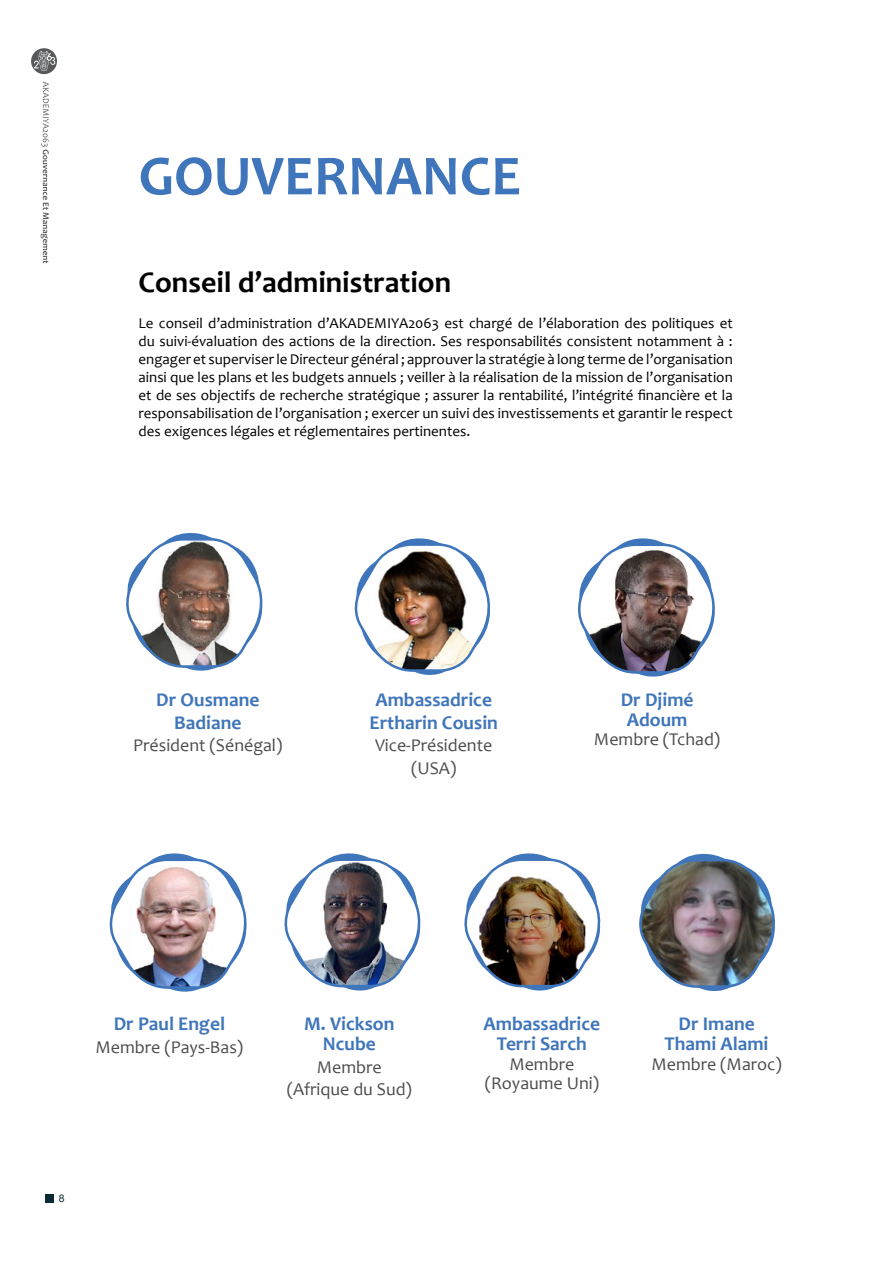
<style>
.page{position:relative;width:893px;height:1263px;background:#fff}
.page>*{position:absolute;margin:0;border:0;box-sizing:border-box;transform-origin:0 0}
.t1{font:700 57px "Candara";color:#3f75ba}
.t2{font:700 30px "Candara";color:#000}
.t3{font:700 19.5px/19.8px "Candara";color:#3f75ba;text-align:center}
.t4{font:18px/22.5px "Candara";color:#4d4d4f;text-align:center}
.t5{font:15px/18px "Candara";color:#000;text-align:justify}
.t6{font:10.5px "Arial";color:#0b2b33}
</style>
<div class="page">
<div style="left:45px;top:1194px;width:9px;height:9px;background:#0b2b33"></div>
<svg style="left:31px;top:48px;width:26px;height:26px"></svg>
<svg style="left:41px;top:82px;width:8px;height:181px"></svg>
<svg style="left:126px;top:533px;width:137px;height:138px"></svg>
<img style="left:354px;top:538px;width:136px;height:137px">
<svg style="left:578px;top:538px;width:137px;height:139px"></svg>
<img style="left:109px;top:853px;width:138px;height:139px">
<img style="left:284px;top:853px;width:137px;height:138px">
<img style="left:464px;top:853px;width:137px;height:138px">
<img style="left:639px;top:853px;width:136px;height:138px">
<h1 class="t1" style="left:139px;top:140px;width:384px">GOUVERNANCE</h1>
<h2 class="t2" style="left:139px;top:263px;width:314px">Conseil d’administration</h2>
<p class="t5" style="left:139px;top:314px;width:596px">Le conseil d’administration d’AKADEMIYA2063 est chargé de l’élaboration des politiques et du suivi-évaluation des actions de la direction. Ses responsabilités consistent notamment à : engager et superviser le Directeur général ; approuver la stratégie à long terme de l’organisation ainsi que les plans et les budgets annuels ; veiller à la réalisation de la mission de l’organisation et de ses objectifs de recherche stratégique ; assurer la rentabilité, l’intégrité financière et la responsabilisation de l’organisation ; exercer un suivi des investissements et garantir le respect des exigences légales et réglementaires pertinentes.</p>
<h3 class="t3" style="left:156px;top:688px;width:105px;line-height:22.8px">Dr Ousmane<br>Badiane</h3>
<p class="t4" style="left:133px;top:734px;width:151px">Président (Sénégal)</p>
<h3 class="t3" style="left:369px;top:688px;width:130px;line-height:22.8px">Ambassadrice<br>Ertharin Cousin</h3>
<p class="t4" style="left:375px;top:734px;width:119px">Vice-Présidente (USA)</p>
<h3 class="t3" style="left:621px;top:689px;width:74px">Dr Djimé<br>Adoum</h3>
<p class="t4" style="left:594px;top:728px;width:128px">Membre (Tchad)</p>
<h3 class="t3" style="left:114px;top:1014px;width:113px">Dr Paul Engel</h3>
<p class="t4" style="left:96px;top:1035px;width:149px">Membre (Pays-Bas)</p>
<p class="t6" style="left:59px;top:1191px;width:7px">8</p>
<h3 class="t3" style="left:304px;top:1014px;width:92px">M. Vickson<br>Ncube</h3>
<p class="t4" style="left:287px;top:1055px;width:127px">Membre (Afrique du Sud)</p>
<h3 class="t3" style="left:483px;top:1014px;width:118px">Ambassadrice<br>Terri Sarch</h3>
<p class="t4" style="left:485px;top:1054px;width:116px;line-height:19.5px">Membre (Royaume Uni)</p>
<h3 class="t3" style="left:665px;top:1014px;width:105px">Dr Imane<br>Thami Alami</h3>
<p class="t4" style="left:651px;top:1052px;width:132px">Membre (Maroc)</p>
</div>
